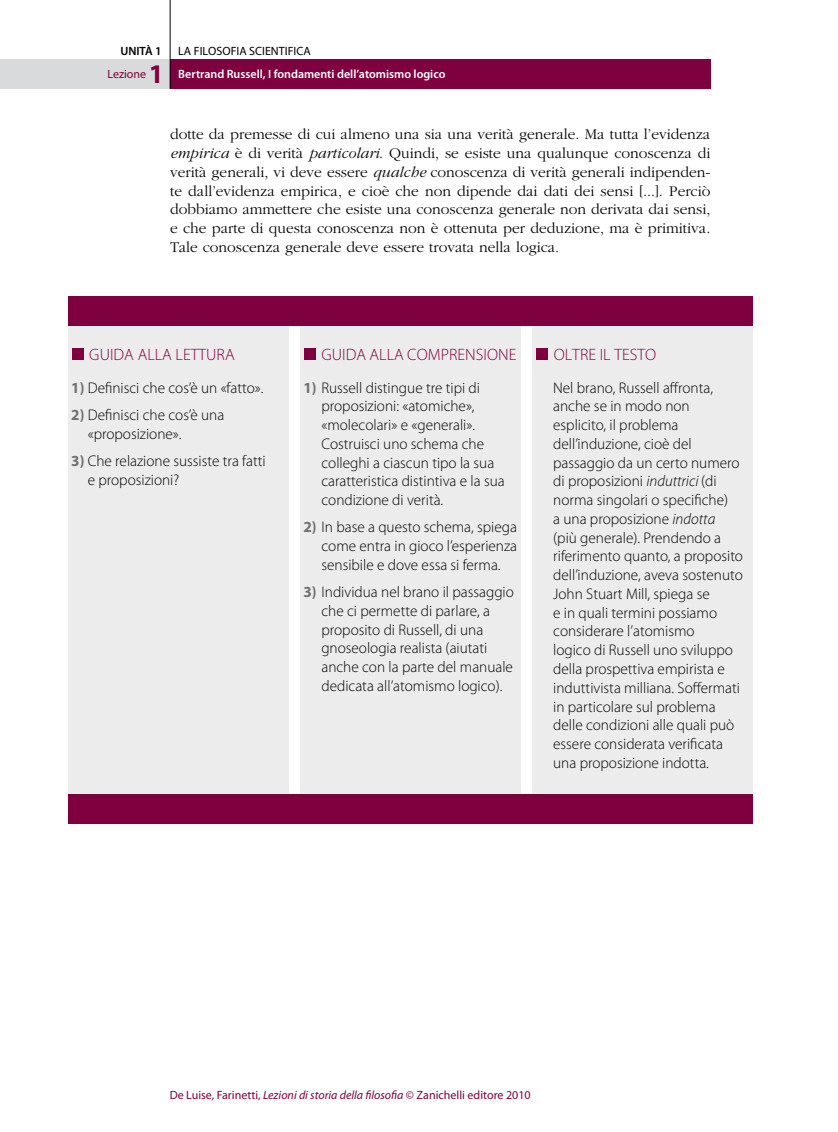
<style>
.page{position:relative;width:838px;height:1132px;background:#fff}
.page>*{position:absolute;margin:0;border:0;box-sizing:border-box;transform-origin:0 0}
.t1{font:700 27px "Myriad Pro";color:#7e003f}
.t2{font:16.5px "Myriad MM";letter-spacing:.005em;color:#7e003f}
.t3{font:300 15.45px/18.8px "Myriad Pro";color:#000}
.t4{font:300 15.45px/18.8px "Garamond";color:#000;text-align:justify}
.t5{font:12px "Myriad Pro";color:#7e003f}
.t6{font:600 12px "Myriad Pro";color:#fff}
.t7{font:12px "Myriad Pro";color:#000}
.t8{font:600 12px "Myriad Pro";color:#000}
.s1{font-style:italic}
.s2{font-weight:700;color:#707173}
</style>
<div class="page">
<div style="left:170px;top:59px;width:540px;height:30px;background:#7e003f"></div>
<div style="left:0;top:59px;width:170px;height:30px;background:#d9dadb"></div>
<hr style="left:170px;top:0;width:1px;height:89px;background:#000">
<div style="left:68px;top:325px;width:220px;height:469px;background:#ececed"></div>
<div style="left:300px;top:325px;width:220px;height:469px;background:#ececed"></div>
<div style="left:532px;top:325px;width:221px;height:469px;background:#ececed"></div>
<div style="left:68px;top:296px;width:685px;height:29px;background:#7e003f"></div>
<div style="left:72px;top:348px;width:12px;height:12px;background:#7e003f"></div>
<div style="left:304px;top:348px;width:12px;height:12px;background:#7e003f"></div>
<div style="left:536px;top:348px;width:11px;height:12px;background:#7e003f"></div>
<div style="left:68px;top:793px;width:685px;height:30px;background:#7e003f"></div>
<p class="t8" style="left:120px;top:43px;width:43px">UNITÀ 1</p>
<p class="t5" style="left:107px;top:67px;width:40px">Lezione</p>
<h1 class="t1" style="left:149px;top:56px;width:16px">1</h1>
<p class="t7" style="left:178px;top:43px;width:84px">la filosofia scientifica</p>
<p class="t6" style="left:178px;top:66px;width:269px">Bertrand Russell, I fondamenti dell’atomismo logico</p>
<p class="t4" style="left:170px;top:125px;width:542px">dotte da premesse di cui almeno una sia una verità generale. Ma tutta l’evidenza <span class="s1">empirica</span> è di verità <span class="s1">particolari</span>. Quindi, se esiste una qualunque conoscenza di verità generali, vi deve essere <span class="s1">qualche</span> conoscenza di verità generali indipenden&shy;te dall’evidenza empirica, e cioè che non dipende dai dati dei sensi [...]. Perciò dobbiamo ammettere che esiste una conoscenza generale non derivata dai sensi, e che parte di questa conoscenza non è ottenuta per deduzione, ma è primitiva.<br>Tale conoscenza generale deve essere trovata nella logica.</p>
<p class="t2" style="left:89px;top:346px;width:147px">GUIDA ALLA LETTURA</p>
<p class="t3" style="left:71px;top:378px;width:194px"><span class="s2">1)</span> Definisci che cos’è un «fatto».</p>
<p class="t3" style="left:88px;top:405px;width:138px;text-indent:-16px"><span class="s2">2)</span> Definisci che cos’è una «proposizione».</p>
<p class="t3" style="left:88px;top:451px;width:179px;text-indent:-16px"><span class="s2">3)</span> Che relazione sussiste tra fatti e proposizioni?</p>
<p class="t2" style="left:321px;top:346px;width:196px">GUIDA ALLA COMPRENSIONE</p>
<p class="t2" style="left:553px;top:346px;width:104px">OLTRE IL TESTO</p>
<p class="t3" style="left:553px;top:378px;width:191px">Nel brano, Russell affronta, anche se in modo non esplicito, il problema dell’induzione, cioè del passaggio da un certo numero di proposizioni <span class="s1">induttrici</span> (di norma singolari o specifiche)<br>a una proposizione <span class="s1">indotta<br></span>(più generale). Prendendo a riferimento quanto, a proposito dell’induzione, aveva sostenuto<br>John Stuart Mill, spiega se<br>e in quali termini possiamo considerare l’atomismo<br>logico di Russell uno sviluppo della prospettiva empirista e induttivista milliana. Soffermati in particolare sul problema delle condizioni alle quali può essere considerata verificata una proposizione indotta.</p>
<p class="t3" style="left:321px;top:378px;width:185px;text-indent:-18px"><span class="s2">1)</span> Russell distingue tre tipi di proposizioni: «atomiche», «molecolari» e «generali».<br>Costruisci uno schema che colleghi a ciascun tipo la sua caratteristica distintiva e la sua condizione di verità.</p>
<p class="t3" style="left:321px;top:517px;width:197px;text-align:justify;text-indent:-18px"><span class="s2">2)</span> In base a questo schema, spiega come entra in gioco l’esperienza sensibile e dove essa si ferma.</p>
<p class="t3" style="left:321px;top:582px;width:194px;text-indent:-18px"><span class="s2">3)</span> Individua nel brano il passaggio che ci permette di parlare, a proposito di Russell, di una gnoseologia realista (aiutati anche con la parte del manuale dedicata all’atomismo logico).</p>
<p class="t5" style="left:170px;top:1087px;width:362px">De Luise, Farinetti, <span class="s1">Lezioni di storia della filosofia</span> © Zanichelli editore 2010</p>
</div>
